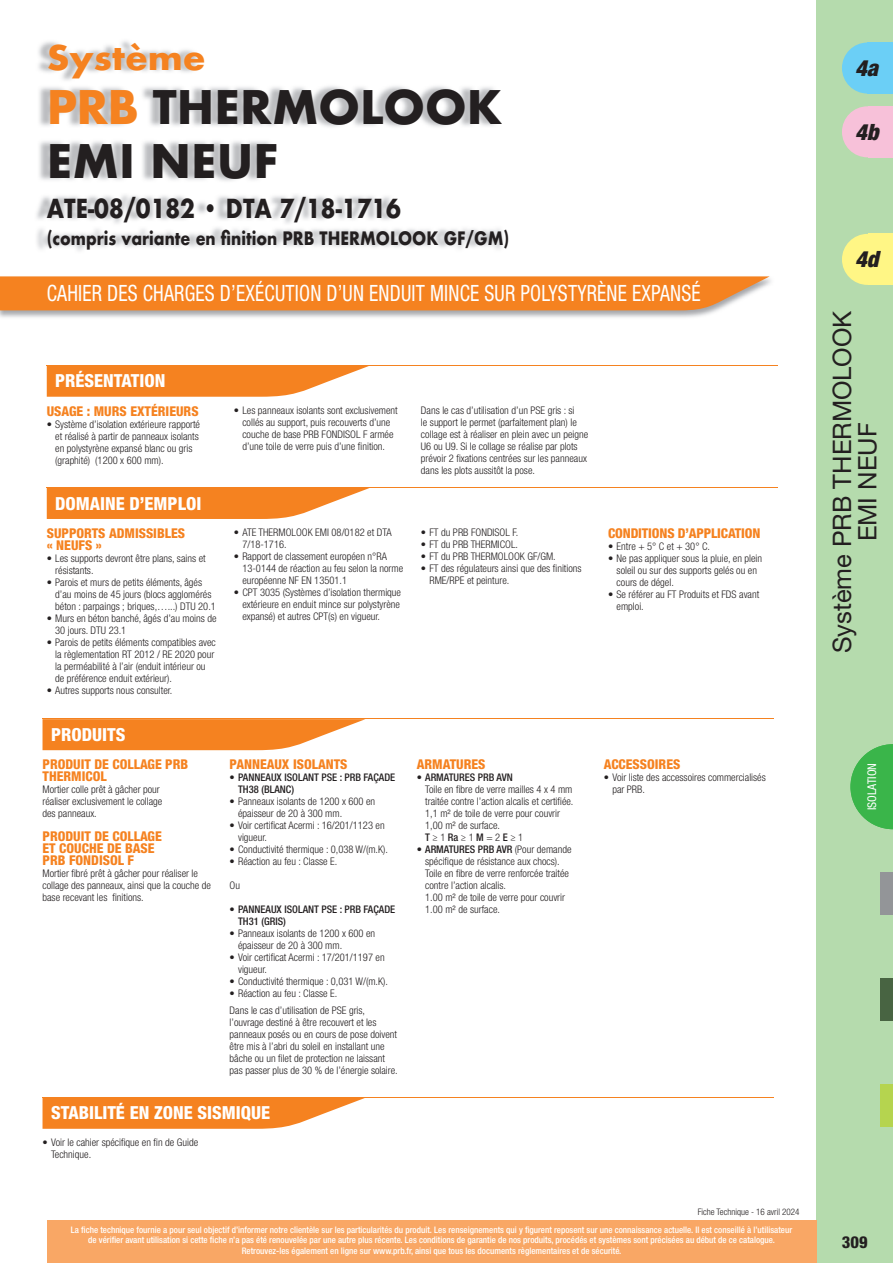
<style>
.page{position:relative;width:893px;height:1263px;background:#fff}
.page>*{position:absolute;margin:0;border:0;box-sizing:border-box;transform-origin:0 0}
.t1{font:700 45px/54px "Futura";color:#231f20}
.t2{font:700 33px "Futura";color:#f58220;scale:1.07 1}
.t3{font:25.5px/25.5px "Helvetica Neue LT Std";color:#231f20;text-align:center}
.t4{font:700 25.5px "Futura";color:#231f20;scale:.85 1}
.t5{font:condensed 22.5px "Helvetica Neue LT Std";letter-spacing:.01em;color:#fff;scale:.88 1}
.t6{font:italic 900 condensed 22.5px "Helvetica Neue LT Std";color:#231f20}
.t7{font:800 condensed 18px "Helvetica Neue LT Std";color:#fff}
.t8{font:700 18px "Futura";color:#231f20;scale:.85 1}
.t9{font:800 condensed 16.5px "Helvetica Neue LT Std";color:#231f20}
.t10{font:800 condensed 13.5px/12px "Helvetica Neue LT Std";color:#f58220}
.t11{font:condensed 12px "Helvetica Neue LT Std";color:#fff}
.t12{font:300 condensed 10.5px/12px "Helvetica Neue LT Std";color:#231f20}
.t13{font:500 condensed 10.5px/12px "Helvetica Neue LT Std";color:#231f20}
.t14{font:500 condensed 9px/10.5px "Helvetica Neue LT Std";color:#fff;text-align:center}
.t15{font:300 condensed 9px "Helvetica Neue LT Std";color:#231f20}
.s1{color:#f58220}
.s2{font-weight:500}
</style>
<div class="page">
<div style="left:816px;top:0;width:77px;height:1263px;background:#b5dbad"></div>
<div style="left:47px;top:1220px;width:769px;height:43px;background:#f9a765"></div>
<div style="left:868px;top:43px;width:25px;height:51px;background:#6bcff6"></div>
<div style="left:842px;top:43px;width:51px;height:51px;background:#6bcff6;border-radius:50%"></div>
<div style="left:868px;top:106px;width:25px;height:51px;background:#f7c1d9"></div>
<div style="left:842px;top:106px;width:51px;height:51px;background:#f7c1d9;border-radius:50%"></div>
<div style="left:868px;top:234px;width:25px;height:51px;background:#fff685"></div>
<div style="left:842px;top:234px;width:51px;height:51px;background:#fff685;border-radius:50%"></div>
<div style="left:880px;top:872px;width:13px;height:42px;background:#939598"></div>
<div style="left:880px;top:978px;width:13px;height:42px;background:#486442"></div>
<div style="left:880px;top:1084px;width:13px;height:43px;background:#b5d44f"></div>
<svg style="left:850px;top:744px;width:43px;height:85px"></svg>
<svg style="left:0;top:276px;width:770px;height:34px;background:#f4872a"></svg>
<img style="left:36px;top:41px;width:467px;height:210px">
<svg style="left:47px;top:366px;width:322px;height:31px;background:#f6923e"></svg>
<hr style="left:47px;top:365px;width:731px;height:1px;background:#f58220">
<svg style="left:47px;top:488px;width:322px;height:31px;background:#f6913c"></svg>
<hr style="left:47px;top:487px;width:731px;height:1px;background:#f58220">
<svg style="left:43px;top:719px;width:322px;height:31px;background:#f6923c"></svg>
<hr style="left:43px;top:718px;width:731px;height:1px;background:#f58220">
<svg style="left:43px;top:1098px;width:322px;height:31px;background:#f6923d"></svg>
<hr style="left:43px;top:1097px;width:731px;height:1px;background:#f58220">
<h2 class="t2" style="left:47px;top:34px;width:150px">Système</h2>
<h1 class="t1" style="left:47px;top:80px;width:457px"><span class="s1">PRB</span> THERMOLOOK<br>EMI NEUF</h1>
<h3 class="t4" style="left:47px;top:189px;width:418px">ATE-08/0182 • DTA 7/18-1716</h3>
<h3 class="t8" style="left:47px;top:225px;width:546px">(compris variante en finition PRB THERMOLOOK GF/GM)</h3>
<h3 class="t5" style="left:47px;top:280px;width:745px">CAHIER DES CHARGES D’EXÉCUTION D’UN ENDUIT MINCE SUR POLYSTYRÈNE EXPANSÉ</h3>
<h3 class="t7" style="left:55px;top:370px;width:112px">PRÉSENTATION</h3>
<p class="t10" style="left:47px;top:405px;width:153px">USAGE : MURS EXTÉRIEURS</p>
<p class="t12" style="left:55px;top:418px;width:146px;text-indent:-9px">• Système d’isolation extérieure rapporté et réalisé à partir de panneaux isolants en polystyrène expansé blanc ou gris (graphité) (1200 x 600 mm).</p>
<h3 class="t7" style="left:55px;top:492px;width:148px">DOMAINE D’EMPLOI</h3>
<p class="t10" style="left:47px;top:527px;width:140px">SUPPORTS ADMISSIBLES « NEUFS »</p>
<p class="t12" style="left:55px;top:552px;width:152px;text-indent:-9px">• Les supports devront être plans, sains et résistants.</p>
<p class="t12" style="left:55px;top:576px;width:162px;text-indent:-9px">• Parois et murs de petits éléments, âgés d’au moins de 45 jours (blocs agglomérés béton : parpaings ; briques,…...) DTU 20.1</p>
<p class="t12" style="left:55px;top:612px;width:163px;text-indent:-9px">• Murs en béton banché, âgés d’au moins de<br>30 jours. DTU 23.1</p>
<p class="t12" style="left:55px;top:636px;width:162px;text-indent:-9px">• Parois de petits éléments compatibles avec la règlementation RT 2012 / RE 2020 pour la perméabilité à l’air (enduit intérieur ou de préférence enduit extérieur).</p>
<p class="t12" style="left:47px;top:684px;width:127px">• Autres supports nous consulter.</p>
<h3 class="t7" style="left:51px;top:723px;width:76px">PRODUITS</h3>
<p class="t10" style="left:43px;top:758px;width:147px">PRODUIT DE COLLAGE PRB<br>THERMICOL</p>
<p class="t12" style="left:43px;top:783px;width:121px">Mortier colle prêt à gâcher pour réaliser exclusivement le collage des panneaux.</p>
<p class="t10" style="left:43px;top:830px;width:121px">PRODUIT DE COLLAGE<br>ET COUCHE DE BASE<br>PRB FONDISOL F</p>
<p class="t12" style="left:43px;top:867px;width:170px">Mortier fibré prêt à gâcher pour réaliser le collage des panneaux, ainsi que la couche de base recevant les finitions.</p>
<p class="t12" style="left:234px;top:404px;width:165px;text-align:center">• Les panneaux isolants sont exclusivement collés au support, puis recouverts d’une couche de base PRB FONDISOL F armée d’une toile de verre puis d’une finition.</p>
<p class="t12" style="left:421px;top:404px;width:169px">Dans le cas d’utilisation d’un PSE gris : si<br>le support le permet (parfaitement plan) le collage est à réaliser en plein avec un peigne U6 ou U9. Si le collage se réalise par plots prévoir 2 fixations centrées sur les panneaux dans les plots aussitôt la pose.</p>
<p class="t12" style="left:242px;top:526px;width:151px;text-indent:-9px">• ATE THERMOLOOK EMI 08/0182 et DTA<br>7/18-1716.</p>
<p class="t12" style="left:242px;top:550px;width:162px;text-indent:-9px">• Rapport de classement européen n°RA<br>13-0144 de réaction au feu selon la norme européenne NF EN 13501.1</p>
<p class="t12" style="left:242px;top:586px;width:160px;text-align:justify;text-indent:-9px">• CPT 3035 (Systèmes d’isolation thermique extérieure en enduit mince sur polystyrène expansé) et autres CPT(s) en vigueur.</p>
<p class="t12" style="left:421px;top:526px;width:99px">• FT du PRB FONDISOL F.</p>
<p class="t12" style="left:421px;top:538px;width:99px">• FT du PRB THERMICOL.</p>
<p class="t12" style="left:421px;top:550px;width:136px">• FT du PRB THERMOLOOK GF/GM.</p>
<p class="t12" style="left:429px;top:562px;width:154px;text-indent:-9px">• FT des régulateurs ainsi que des finitions<br>RME/RPE et peinture.</p>
<p class="t10" style="left:230px;top:758px;width:119px">PANNEAUX ISOLANTS</p>
<p class="t13" style="left:238px;top:771px;width:159px;text-indent:-9px">• PANNEAUX ISOLANT PSE : PRB FAÇADE<br>TH38 (BLANC)</p>
<p class="t12" style="left:238px;top:795px;width:139px;text-indent:-9px">• Panneaux isolants de 1200 x 600 en épaisseur de 20 à 300 mm.</p>
<p class="t12" style="left:238px;top:819px;width:148px;text-indent:-9px">• Voir certificat Acermi : 16/201/1123 en vigueur.</p>
<p class="t12" style="left:230px;top:843px;width:160px">• Conductivité thermique : 0,038 W/(m.K).</p>
<p class="t12" style="left:230px;top:855px;width:109px">• Réaction au feu : Classe E.</p>
<p class="t12" style="left:230px;top:879px;width:12px">Ou</p>
<p class="t13" style="left:238px;top:903px;width:159px;text-indent:-9px">• PANNEAUX ISOLANT PSE : PRB FAÇADE<br>TH31 (GRIS)</p>
<p class="t12" style="left:238px;top:927px;width:139px;text-indent:-9px">• Panneaux isolants de 1200 x 600 en épaisseur de 20 à 300 mm.</p>
<p class="t12" style="left:238px;top:951px;width:148px;text-indent:-9px">• Voir certificat Acermi : 17/201/1197 en vigueur.</p>
<p class="t12" style="left:230px;top:976px;width:160px">• Conductivité thermique : 0,031 W/(m.K).</p>
<p class="t12" style="left:230px;top:985px;width:137px;line-height:16.5px">• Réaction au feu : Classe E.<br>Dans le cas d’utilisation de PSE gris,</p>
<p class="t12" style="left:230px;top:1016px;width:170px">l’ouvrage destiné à être recouvert et les panneaux posés ou en cours de pose doivent être mis à l’abri du soleil en installant une bâche ou un filet de protection ne laissant pas passer plus de 30 % de l’énergie solaire.</p>
<p class="t10" style="left:417px;top:758px;width:70px">ARMATURES</p>
<p class="t13" style="left:417px;top:771px;width:98px">• ARMATURES PRB AVN</p>
<p class="t12" style="left:425px;top:783px;width:150px">Toile en fibre de verre mailles 4 x 4 mm traitée contre l’action alcalis et certifiée.<br>1,1 m² de toile de verre pour couvrir<br>1,00 m² de surface.<br><span class="s2">T</span> ≥ 1 <span class="s2">Ra</span> ≥ 1 <span class="s2">M</span> = 2 <span class="s2">E</span> ≥ 1</p>
<p class="t12" style="left:425px;top:843px;width:148px;text-indent:-9px"><span class="s2">• ARMATURES PRB AVR</span> (Pour demande spécifique de résistance aux chocs).<br>Toile en fibre de verre renforcée traitée contre l’action alcalis.<br>1.00 m² de toile de verre pour couvrir<br>1.00 m² de surface.</p>
<h3 class="t7" style="left:51px;top:1102px;width:221px">STABILITÉ EN ZONE SISMIQUE</h3>
<p class="t12" style="left:51px;top:1136px;width:149px;text-indent:-9px">• Voir le cahier spécifique en fin de Guide<br>Technique.</p>
<p class="t10" style="left:608px;top:527px;width:154px">CONDITIONS D’APPLICATION</p>
<p class="t12" style="left:608px;top:540px;width:103px">• Entre + 5° C et + 30° C.</p>
<p class="t12" style="left:617px;top:552px;width:147px;text-indent:-9px">• Ne pas appliquer sous la pluie, en plein soleil ou sur des supports gelés ou en cours de dégel.</p>
<p class="t12" style="left:617px;top:588px;width:144px;text-indent:-9px">• Se référer au FT Produits et FDS avant emploi.</p>
<p class="t10" style="left:604px;top:758px;width:78px">ACCESSOIRES</p>
<p class="t12" style="left:612px;top:771px;width:155px;text-indent:-9px">• Voir liste des accessoires commercialisés par PRB.</p>
<p class="t15" style="left:698px;top:1206px;width:103px">Fiche Technique - 16 avril 2024</p>
<p class="t14" style="left:71px;top:1224px;width:723px">La fiche technique fournie a pour seul objectif d’informer notre clientèle sur les particularités du produit. Les renseignements qui y figurent reposent sur une connaissance actuelle. Il est conseillé à l’utilisateur de vérifier avant utilisation si cette fiche n’a pas été renouvelée par une autre plus récente. Les conditions de garantie de nos produits, procédés et systèmes sont précisées au début de ce catalogue.<br>Retrouvez-les également en ligne sur www.prb.fr, ainsi que tous les documents règlementaires et de sécurité.</p>
<h3 class="t6" style="left:855px;top:54px;width:24px">4a</h3>
<h3 class="t6" style="left:855px;top:118px;width:25px">4b</h3>
<h3 class="t6" style="left:855px;top:246px;width:25px">4d</h3>
<h3 class="t3" style="left:829px;top:653px;width:344px;rotate:-90deg">Système PRB THERMOLOOK<br>EMI NEUF</h3>
<p class="t11" style="left:865px;top:810px;width:49px;rotate:-90deg">ISOLATION</p>
<h3 class="t9" style="left:842px;top:1231px;width:27px">309</h3>
</div>
